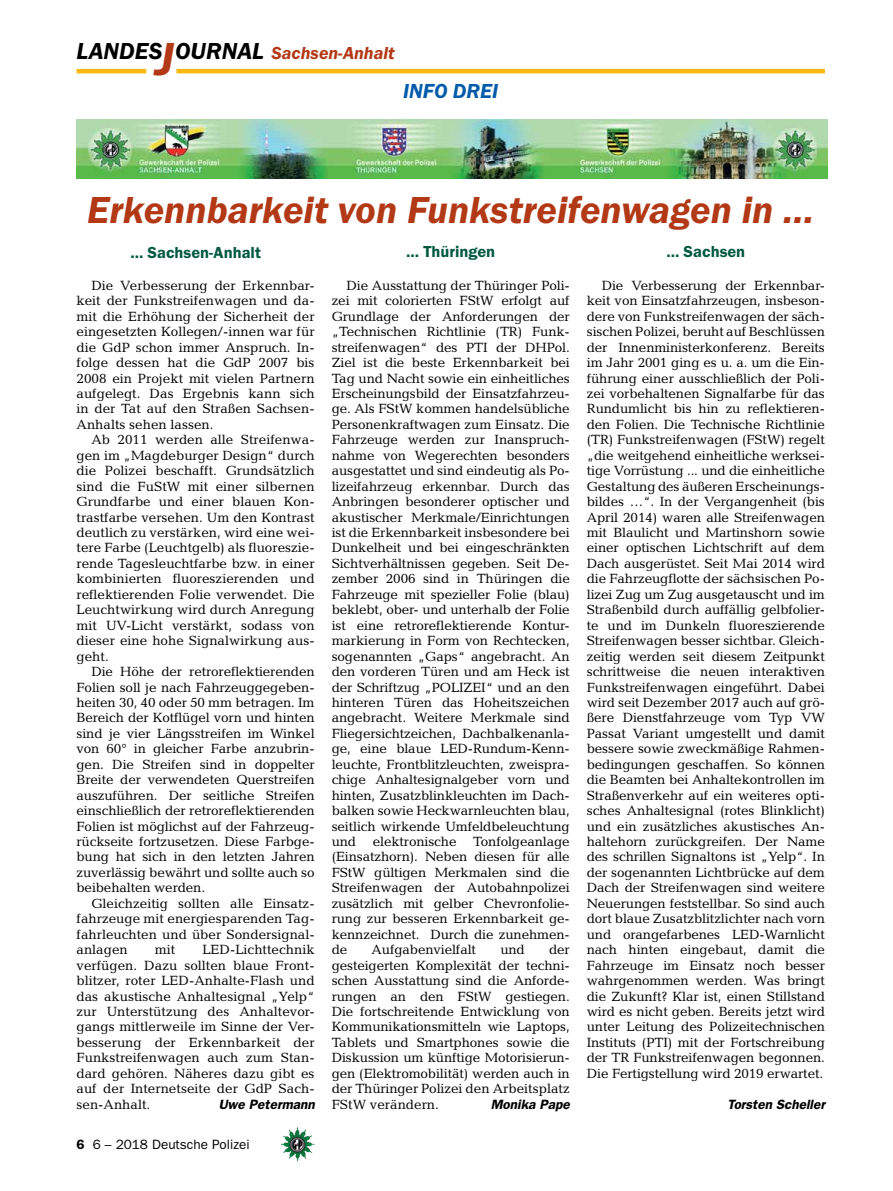
<style>
.page{position:relative;width:893px;height:1191px;background:#fff}
.page>*{position:absolute;margin:0;border:0;box-sizing:border-box;transform-origin:0 0}
.t1{font:italic 600 39px "Franklin Gothic Itc T";color:#b33916}
.t2{font:italic 600 21px "Franklin Gothic Itc T";color:#005baa}
.t3{font:italic 600 18px "Franklin Gothic Itc T";color:#b33916}
.t4{font:600 16.5px "Franklin Gothic Itc T";color:#005941}
.t5{font:13.5px/15.5px "Candida";color:#000;text-align:justify}
.t6{font:italic 600 13.5px "Franklin Gothic";color:#000}
.t7{font:13.5px "Franklin Gothic";color:#000}
.s1{font-size:24px;color:#000}
.s2{font-size:48px}
.s3{font-weight:600}
</style>
<div class="page">
<hr style="left:77px;top:69px;width:69px;height:4px;background:#fdb913">
<hr style="left:176px;top:69px;width:649px;height:4px;background:#fdb913">
<img style="left:281px;top:1128px;width:16px;height:24px">
<img style="left:77px;top:119px;width:750px;height:59px">
<h3 class="t3" style="left:77px;top:42px;width:320px"><span class="s1">LANDES</span><span class="s2">J</span><span class="s1">OURNAL</span> Sachsen-Anhalt</h3>
<h2 class="t2" style="left:403px;top:79px;width:97px">info drei</h2>
<h1 class="t1" style="left:87px;top:187px;width:728px">Erkennbarkeit von Funkstreifenwagen in …</h1>
<p class="t4" style="left:666px;top:242px;width:80px">… Sachsen</p>
<p class="t5" style="left:587px;top:277px;width:240px;text-indent:15px">Die Verbesserung der Erkennbar&shy;keit von Einsatzfahrzeugen, insbeson&shy;dere von Funkstreifenwagen der säch&shy;sischen Polizei, beruht auf Beschlüssen der Innenministerkonferenz. Bereits im Jahr 2001 ging es u. a. um die Ein&shy;führung einer ausschließlich der Poli&shy;zei vorbehaltenen Signalfarbe für das Rundumlicht bis hin zu reflektieren&shy;den Folien. Die Technische Richtlinie (TR) Funkstreifenwagen (FStW) regelt „die weitgehend einheitliche werksei&shy;tige Vorrüstung ... und die einheitliche Gestaltung des äußeren Erscheinungs&shy;bildes …“. In der Vergangenheit (bis April 2014) waren alle Streifenwagen mit Blaulicht und Martinshorn sowie einer optischen Lichtschrift auf dem Dach ausgerüstet. Seit Mai 2014 wird die Fahrzeugflotte der sächsischen Po&shy;lizei Zug um Zug ausgetauscht und im Straßenbild durch auffällig gelbfolier&shy;te und im Dunkeln fluoreszierende Streifenwagen besser sichtbar. Gleich&shy;zeitig werden seit diesem Zeitpunkt schrittweise die neuen interaktiven Funkstreifenwagen eingeführt. Dabei wird seit Dezember 2017 auch auf grö&shy;ßere Dienstfahrzeuge vom Typ VW Passat Variant umgestellt und damit bessere sowie zweckmäßige Rahmen&shy;bedingungen geschaffen. So können die Beamten bei Anhaltekontrollen im Straßenverkehr auf ein weiteres opti&shy;sches Anhaltesignal (rotes Blinklicht) und ein zusätzliches akustisches An&shy;haltehorn zurückgreifen. Der Name des schrillen Signaltons ist „Yelp“. In der sogenannten Lichtbrücke auf dem Dach der Streifenwagen sind weitere Neuerungen feststellbar. So sind auch dort blaue Zusatzblitzlichter nach vorn und orangefarbenes LED-Warnlicht nach hinten eingebaut, damit die Fahrzeuge im Einsatz noch besser wahrgenommen werden. Was bringt die Zukunft? Klar ist, einen Stillstand wird es nicht geben. Bereits jetzt wird unter Leitung des Polizeitechnischen Instituts (PTI) mit der Fortschreibung der TR Funkstreifenwagen begonnen.<br>Die Fertigstellung wird 2019 erwartet.</p>
<p class="t6" style="left:727px;top:1096px;width:99px">Torsten Scheller</p>
<p class="t4" style="left:406px;top:242px;width:90px">… Thüringen</p>
<p class="t5" style="left:332px;top:277px;width:240px;text-indent:15px">Die Ausstattung der Thüringer Poli&shy;zei mit colorierten FStW erfolgt auf Grundlage der Anforderungen der „Technischen Richtlinie (TR) Funk&shy;streifenwagen“ des PTI der DHPol.<br>Ziel ist die beste Erkennbarkeit bei Tag und Nacht sowie ein einheitliches Erscheinungsbild der Einsatzfahrzeu&shy;ge. Als FStW kommen handelsübliche Personenkraftwagen zum Einsatz. Die Fahrzeuge werden zur Inanspruch&shy;nahme von Wegerechten besonders ausgestattet und sind eindeutig als Po&shy;lizeifahrzeug erkennbar. Durch das Anbringen besonderer optischer und akustischer Merkmale/Einrichtungen ist die Erkennbarkeit insbesondere bei Dunkelheit und bei eingeschränkten Sichtverhältnissen gegeben. Seit De&shy;zember 2006 sind in Thüringen die Fahrzeuge mit spezieller Folie (blau) beklebt, ober- und unterhalb der Folie ist eine retroreflektierende Kontur&shy;markierung in Form von Rechtecken, sogenannten „Gaps“ angebracht. An den vorderen Türen und am Heck ist der Schriftzug „POLIZEI“ und an den hinteren Türen das Hoheitszeichen angebracht. Weitere Merkmale sind Fliegersichtzeichen, Dachbalkenanla&shy;ge, eine blaue LED-Rundum-Kenn&shy;leuchte, Frontblitzleuchten, zweispra&shy;chige Anhaltesignalgeber vorn und hinten, Zusatzblinkleuchten im Dach&shy;balken sowie Heckwarnleuchten blau, seitlich wirkende Umfeldbeleuchtung und elektronische Tonfolgeanlage (Einsatzhorn). Neben diesen für alle FStW gültigen Merkmalen sind die Streifenwagen der Autobahnpolizei zusätzlich mit gelber Chevronfolie&shy;rung zur besseren Erkennbarkeit ge&shy;kennzeichnet. Durch die zunehmen&shy;de</p>
<p class="t4" style="left:130px;top:242px;width:132px">... Sachsen-Anhalt</p>
<p class="t5" style="left:77px;top:277px;width:240px;text-indent:15px">Die Verbesserung der Erkennbar&shy;keit der Funkstreifenwagen und da&shy;mit die Erhöhung der Sicherheit der eingesetzten Kollegen/-innen war für die GdP schon immer Anspruch. In&shy;folge dessen hat die GdP 2007 bis 2008 ein Projekt mit vielen Partnern aufgelegt. Das Ergebnis kann sich in der Tat auf den Straßen Sachsen-Anhalts sehen lassen.</p>
<p class="t5" style="left:77px;top:432px;width:240px;text-indent:15px">Ab 2011 werden alle Streifenwa&shy;gen im „Magdeburger Design“ durch die Polizei beschafft. Grundsätzlich sind die FuStW mit einer silbernen Grundfarbe und einer blauen Kon&shy;trastfarbe versehen. Um den Kontrast deutlich zu verstärken, wird eine wei&shy;tere Farbe (Leuchtgelb) als fluoreszie&shy;rende Tagesleuchtfarbe bzw. in einer kombinierten fluoreszierenden und reflektierenden Folie verwendet. Die Leuchtwirkung wird durch Anregung mit UV-Licht verstärkt, sodass von dieser eine hohe Signalwirkung aus&shy;geht.</p>
<p class="t5" style="left:77px;top:664px;width:240px;text-indent:15px">Die Höhe der retroreflektierenden Folien soll je nach Fahrzeuggegeben&shy;heiten 30, 40 oder 50 mm betragen. Im Bereich der Kotflügel vorn und hinten sind je vier Längsstreifen im Winkel von 60° in gleicher Farbe anzubrin&shy;gen. Die Streifen sind in doppelter Breite der verwendeten Querstreifen auszuführen. Der seitliche Streifen einschließlich der retroreflektierenden Folien ist möglichst auf der Fahrzeug&shy;rückseite fortzusetzen. Diese Farbge&shy;bung hat sich in den letzten Jahren zuverlässig bewährt und sollte auch so beibehalten werden.</p>
<p class="t5" style="left:77px;top:895px;width:240px;text-indent:15px">Gleichzeitig sollten alle Einsatz&shy;fahrzeuge mit energiesparenden Tag&shy;fahrleuchten und über Sondersignal&shy;anlagen</p>
<p class="t5" style="left:77px;top:942px;width:240px;text-indent:126px">LED-Lichttechnik verfügen. Dazu sollten blaue Front&shy;blitzer, roter LED-Anhalte-Flash und das akustische Anhaltesignal „Yelp“ zur Unterstützung des Anhaltevor&shy;gangs mittlerweile im Sinne der Ver&shy;besserung der Erkennbarkeit der Funkstreifenwagen auch zum Stan&shy;dard gehören. Näheres dazu gibt es auf der Internetseite der GdP Sach&shy;sen-Anhalt.</p>
<p class="t5" style="left:332px;top:942px;width:240px;text-indent:217px">der gesteigerten Komplexität der techni&shy;schen Ausstattung sind die Anforde&shy;rungen an den FStW gestiegen.<br>Die fortschreitende Entwicklung von Kommunikationsmitteln wie Laptops, Tablets und Smartphones sowie die Diskussion um künftige Motorisierun&shy;gen (Elektromobilität) werden auch in der Thüringer Polizei den Arbeitsplatz FStW verändern.</p>
<p class="t5" style="left:372px;top:942px;width:106px">Aufgabenvielfalt</p>
<p class="t5" style="left:500px;top:942px;width:26px">und</p>
<p class="t5" style="left:155px;top:942px;width:22px">mit</p>
<p class="t6" style="left:491px;top:1096px;width:81px">Monika Pape</p>
<p class="t6" style="left:219px;top:1096px;width:97px">Uwe Petermann</p>
<p class="t7" style="left:77px;top:1136px;width:175px"><span class="s3">6</span> 6 – 2018 Deutsche Polizei</p>
</div>
